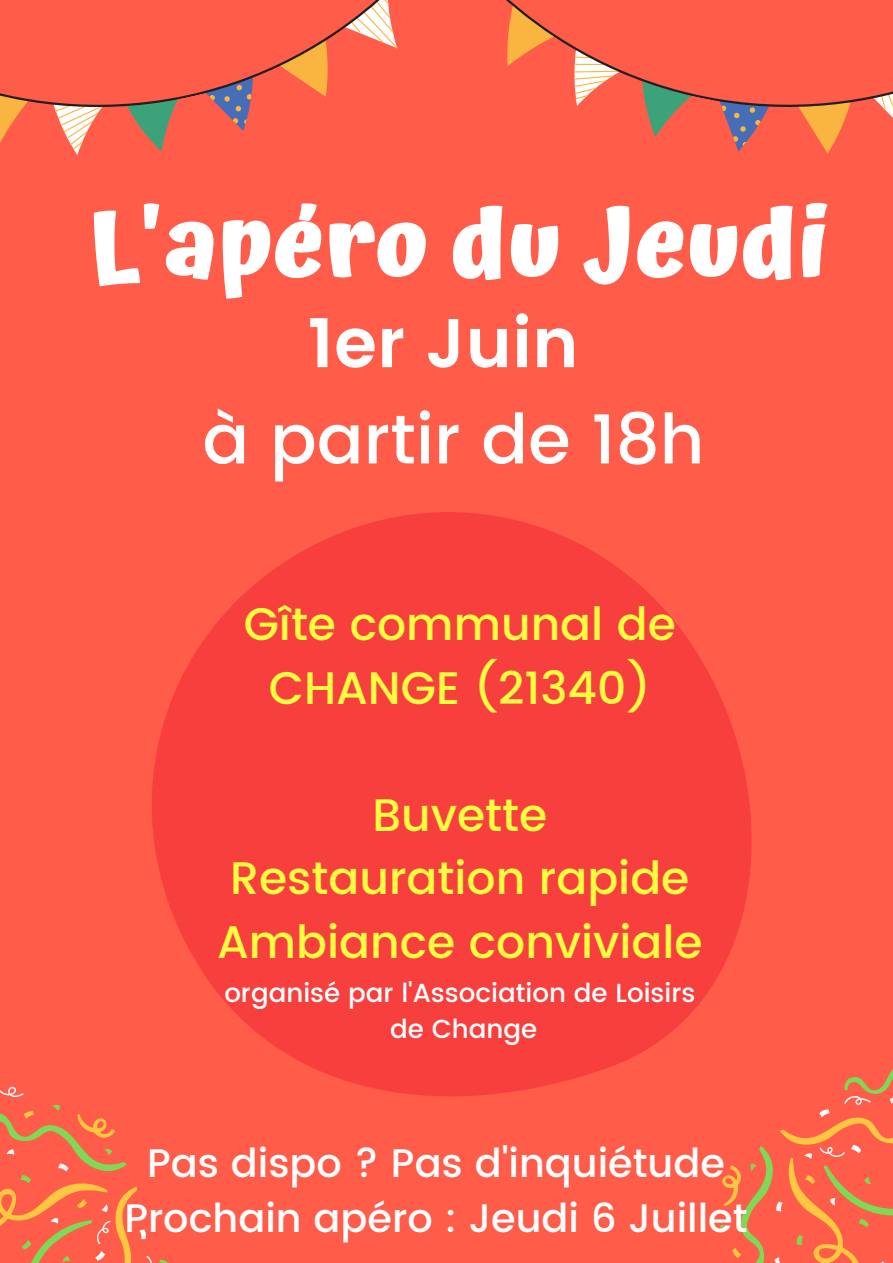
<style>
.page{position:relative;width:893px;height:1263px;background:#ff5c49}
.page>*{position:absolute;margin:0;border:0;box-sizing:border-box;transform-origin:0 0}
.t1{font:700 96.82px "Atma";color:#fff}
.t2{font:500 69px "Poppins";color:#fff}
.t3{font:600 69px "Poppins";color:#fff}
.t4{font:500 45.6px/63.6px "Poppins";color:#fefc41;text-align:center}
.t5{font:500 39.75px "Poppins";color:#fff}
.t6{font:500 26.1px "Poppins";color:#fff}
</style>
<div class="page">
<svg style="left:0;top:0;width:398px;height:144px"></svg>
<svg style="left:506px;top:0;width:387px;height:144px"></svg>
<svg style="left:152px;top:512px;width:600px;height:585px;fill:#f73f3e"></svg>
<svg style="left:152px;top:1031px;width:47px;height:22px"></svg>
<svg style="left:0;top:1053px;width:209px;height:210px"></svg>
<svg style="left:689px;top:1023px;width:63px;height:8px"></svg>
<svg style="left:647px;top:1037px;width:21px;height:60px"></svg>
<svg style="left:668px;top:1031px;width:225px;height:232px"></svg>
<p class="t1" style="left:88px;top:186px;width:741px">L'apéro du Jeudi</p>
<p class="t3" style="left:307px;top:303px;width:272px">1er Juin</p>
<p class="t2" style="left:202px;top:399px;width:503px">à partir de 18h</p>
<p class="t4" style="left:244px;top:592px;width:434px">Gîte communal de<br>CHANGE (21340)</p>
<p class="t4" style="left:372px;top:783px;width:176px">Buvette</p>
<p class="t4" style="left:230px;top:847px;width:461px">Restauration rapide</p>
<p class="t4" style="left:217px;top:910px;width:487px">Ambiance conviviale</p>
<p class="t6" style="left:224px;top:977px;width:472px">organisé par l'Association de Loisirs</p>
<p class="t6" style="left:390px;top:1013px;width:149px">de Change</p>
<p class="t5" style="left:147px;top:1140px;width:579px">Pas dispo ? Pas d'inquiétude</p>
<p class="t5" style="left:124px;top:1195px;width:625px">Prochain apéro : Jeudi 6 Juillet</p>
</div>
